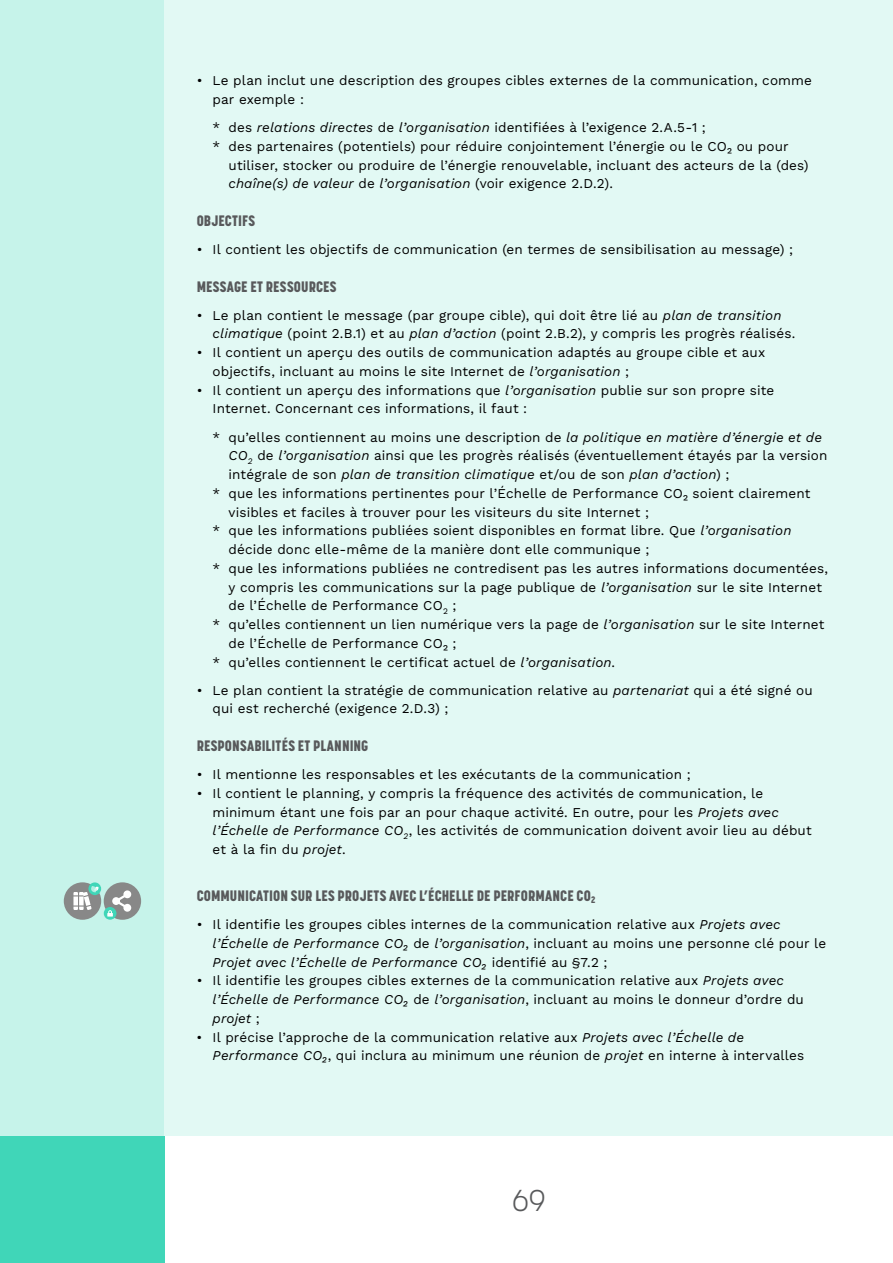
<style>
.page{position:relative;width:893px;height:1263px;background:#fff}
.page>*{position:absolute;margin:0;border:0;box-sizing:border-box;transform-origin:0 0}
.t1{font:300 30px "Korolev";color:#58595b}
.t2{font:800 15px "Korolev Condensed";letter-spacing:.01em;color:#58595b}
.t3{font:13.5px/18.8px "Work Sans";letter-spacing:.01em;color:#000}
.t4{font:italic 13.5px "Work Sans";letter-spacing:.01em;color:#000}
.s1{font-style:italic}
.s2{font-style:normal}
</style>
<div class="page">
<div style="left:0;top:1135px;width:165px;height:128px;background:#40d6b8"></div>
<div style="left:0;top:0;width:165px;height:1135px;background:#c6f3ea"></div>
<div style="left:165px;top:0;width:728px;height:1135px;background:#e2f9f4"></div>
<div style="left:64px;top:882px;width:37px;height:38px;background:#888;border-radius:50%"></div>
<svg style="left:88px;top:882px;width:13px;height:13px"></svg>
<svg style="left:73px;top:886px;width:26px;height:24px"></svg>
<div style="left:104px;top:882px;width:37px;height:38px;background:#888;border-radius:50%"></div>
<svg style="left:104px;top:907px;width:12px;height:13px"></svg>
<svg style="left:107px;top:890px;width:24px;height:26px"></svg>
<p class="t3" style="left:213px;top:71px;width:601px;text-indent:-16px">• Le plan inclut une description des groupes cibles externes de la communication, comme par exemple :</p>
<p class="t3" style="left:213px;top:118px;width:495px">* des <span class="s1">relations directes</span> de <span class="s1">l’organisation</span> identifiées à l’exigence 2.A.5-1 ;</p>
<p class="t3" style="left:213px;top:136px;width:577px">* des partenaires (potentiels) pour réduire conjointement l’énergie ou le CO₂ ou pour</p>
<p class="t3" style="left:229px;top:155px;width:582px">utiliser, stocker ou produire de l’énergie renouvelable, incluant des acteurs de la (des)</p>
<p class="t4" style="left:229px;top:174px;width:386px">chaîne(s) de valeur <span class="s2">de</span> l’organisation <span class="s2">(voir exigence 2.D.2).</span></p>
<p class="t2" style="left:197px;top:211px;width:60px">OBJECTIFS</p>
<p class="t3" style="left:197px;top:240px;width:598px">• Il contient les objectifs de communication (en termes de sensibilisation au message) ;</p>
<p class="t2" style="left:197px;top:277px;width:141px">MESSAGE ET RESSOURCES</p>
<p class="t3" style="left:213px;top:305px;width:584px;text-indent:-16px">• Le plan contient le message (par groupe cible), qui doit être lié au <span class="s1">plan de transition climatique</span> (point 2.B.1) et au <span class="s1">plan d’action</span> (point 2.B.2), y compris les progrès réalisés.</p>
<p class="t3" style="left:213px;top:343px;width:554px;text-indent:-16px">• Il contient un aperçu des outils de communication adaptés au groupe cible et aux objectifs, incluant au moins le site Internet de <span class="s1">l’organisation</span> ;</p>
<p class="t3" style="left:213px;top:380px;width:563px;text-indent:-16px">• Il contient un aperçu des informations que <span class="s1">l’organisation</span> publie sur son propre site<br>Internet. Concernant ces informations, il faut :</p>
<p class="t3" style="left:213px;top:427px;width:611px">* qu’elles contiennent au moins une description de <span class="s1">la politique en matière d’énergie et de</span></p>
<p class="t3" style="left:229px;top:446px;width:600px"><span class="s1">CO</span><sub>2</sub> de <span class="s1">l’organisation</span> ainsi que les progrès réalisés (éventuellement étayés par la version</p>
<p class="t4" style="left:229px;top:464px;width:502px"><span class="s2">intégrale de son</span> plan de transition climatique <span class="s2">et/ou de son</span> plan d’action<span class="s2">) ;</span></p>
<p class="t3" style="left:213px;top:483px;width:599px">* que les informations pertinentes pour l’Échelle de Performance CO₂ soient clairement</p>
<p class="t3" style="left:229px;top:502px;width:422px">visibles et faciles à trouver pour les visiteurs du site Internet ;</p>
<p class="t3" style="left:213px;top:521px;width:580px">* que les informations publiées soient disponibles en format libre. Que <span class="s1">l’organisation</span></p>
<p class="t3" style="left:229px;top:540px;width:422px">décide donc elle-même de la manière dont elle communique ;</p>
<p class="t3" style="left:213px;top:558px;width:617px">* que les informations publiées ne contredisent pas les autres informations documentées,</p>
<p class="t3" style="left:229px;top:577px;width:595px">y compris les communications sur la page publique de <span class="s1">l’organisation</span> sur le site Internet</p>
<p class="t3" style="left:229px;top:596px;width:229px">de l’Échelle de Performance CO<sub>2</sub> ;</p>
<p class="t3" style="left:213px;top:615px;width:613px">* qu’elles contiennent un lien numérique vers la page de <span class="s1">l’organisation</span> sur le site Internet</p>
<p class="t3" style="left:229px;top:633px;width:229px">de l’Échelle de Performance CO₂ ;</p>
<p class="t3" style="left:213px;top:652px;width:404px">* qu’elles contiennent le certificat actuel de <span class="s1">l’organisation</span>.</p>
<p class="t3" style="left:213px;top:680px;width:602px;text-indent:-16px">• Le plan contient la stratégie de communication relative au <span class="s1">partenariat</span> qui a été signé ou qui est recherché (exigence 2.D.3) ;</p>
<p class="t2" style="left:197px;top:736px;width:173px">RESPONSABILITÉS ET PLANNING</p>
<p class="t3" style="left:197px;top:765px;width:496px">• Il mentionne les responsables et les exécutants de la communication ;</p>
<p class="t3" style="left:213px;top:783px;width:601px;text-indent:-16px">• Il contient le planning, y compris la fréquence des activités de communication, le minimum étant une fois par an pour chaque activité. En outre, pour les <span class="s1">Projets avec l’Échelle de Performance CO</span><sub>2</sub>, les activités de communication doivent avoir lieu au début et à la fin du <span class="s1">projet</span>.</p>
<p class="t2" style="left:197px;top:886px;width:400px">COMMUNICATION SUR LES PROJETS AVEC L’ÉCHELLE DE PERFORMANCE CO<sub>2</sub></p>
<p class="t3" style="left:213px;top:915px;width:615px;text-indent:-16px">• Il identifie les groupes cibles internes de la communication relative aux <span class="s1">Projets avec l’Échelle de Performance CO₂</span> de <span class="s1">l’organisation</span>, incluant au moins une personne clé pour le<br><span class="s1">Projet avec l’Échelle de Performance CO₂</span> identifié au §7.2 ;</p>
<p class="t3" style="left:213px;top:971px;width:593px;text-indent:-16px">• Il identifie les groupes cibles externes de la communication relative aux <span class="s1">Projets avec l’Échelle de Performance CO₂</span> de <span class="s1">l’organisation</span>, incluant au moins le donneur d’ordre du <span class="s1">projet</span> ;</p>
<p class="t3" style="left:213px;top:1027px;width:593px;text-indent:-16px">• Il précise l’approche de la communication relative aux <span class="s1">Projets avec l’Échelle de<br>Performance CO₂</span>, qui inclura au minimum une réunion de <span class="s1">projet</span> en interne à intervalles</p>
<h1 class="t1" style="left:512px;top:1181px;width:35px">69</h1>
</div>
